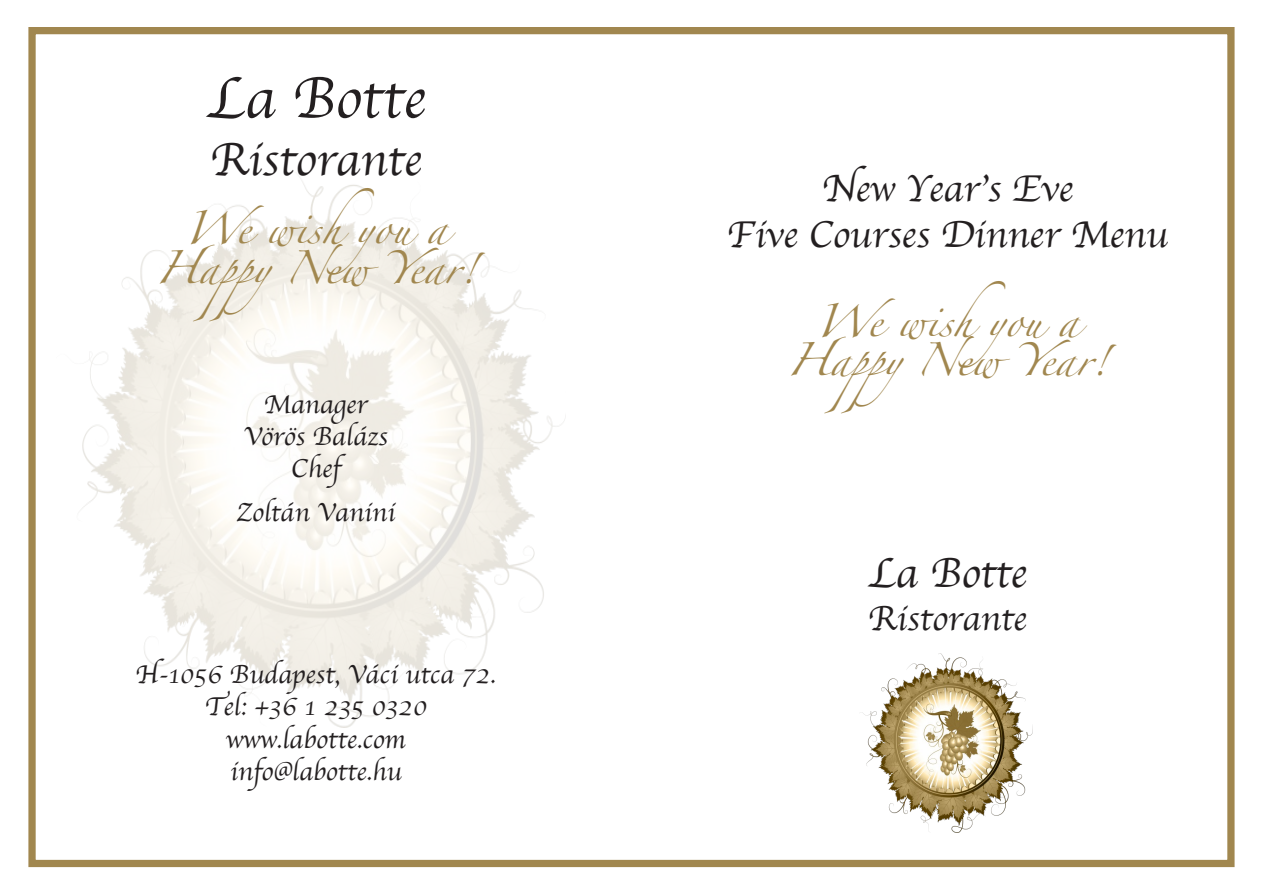
<style>
.page{position:relative;width:1263px;height:893px;background:#fff}
.page>*{position:absolute;margin:0;border:0;box-sizing:border-box;transform-origin:0 0}
.t1{font:60px "Apple Chancery";color:#231f20}
.t2{font:48px "Apple Chancery";color:#231f20}
.t3{font:43.5px "Apple Chancery";color:#231f20}
.t4{font:39px/46.8px "Apple Chancery";color:#231f20;text-align:center}
.t5{font:36px "Apple Chancery";color:#231f20}
.t6{font:30px/39.6px "Zapfino";color:#a1874f;text-align:center}
.t7{font:27px/32.4px "Apple Chancery";color:#231f20;text-align:center}
</style>
<div class="page">
<img style="left:860px;top:654px;width:172px;height:179px">
<img style="left:82px;top:178px;width:484px;height:549px">
<div style="left:28px;top:27px;width:1206px;height:840px;border:7px solid #a1874f"></div>
<h1 class="t1" style="left:206px;top:50px;width:221px">La Botte</h1>
<h2 class="t2" style="left:210px;top:121px;width:213px">Ristorante</h2>
<p class="t6" style="left:155px;top:213px;width:322px">We wishyou a<br>HappyNe w Ye a r !</p>
<p class="t7" style="left:244px;top:388px;width:146px">Manager<br>Vörös Balázs<br>Chef</p>
<p class="t7" style="left:236px;top:496px;width:160px">Zoltán Vanini</p>
<p class="t7" style="left:136px;top:658px;width:362px">H-1056 Budapest, Váci utca 72.<br>Tel: +36 1 235 0320 www.labotte.com<br>info@labotte.hu</p>
<h3 class="t4" style="left:727px;top:164px;width:443px">New Year’s Eve<br>Five Courses Dinner Menu</h3>
<p class="t6" style="left:787px;top:306px;width:322px">We wishyou a<br>HappyNe w Ye a r !</p>
<h3 class="t3" style="left:868px;top:538px;width:160px">La Botte</h3>
<h3 class="t5" style="left:868px;top:590px;width:160px">Ristorante</h3>
</div>
